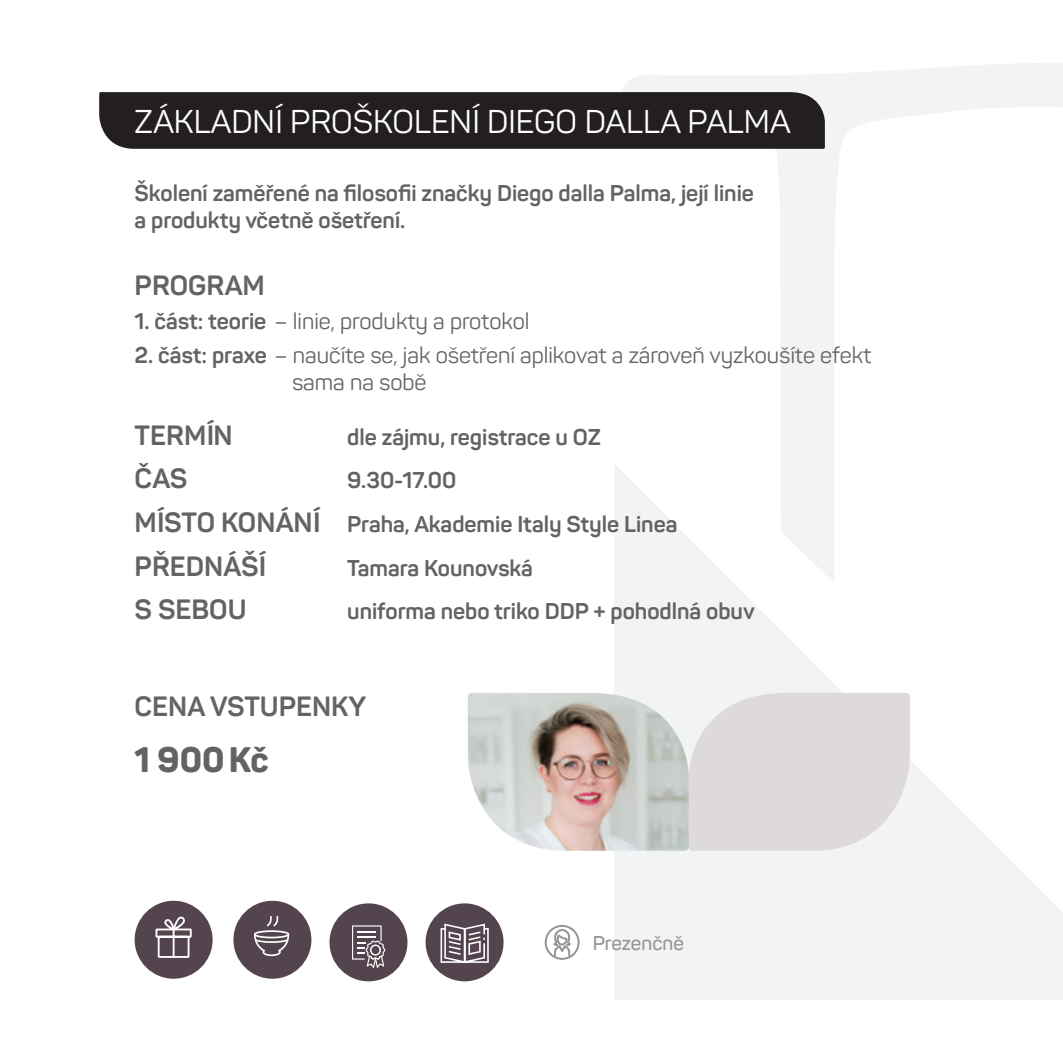
<style>
.page{position:relative;width:1063px;height:1063px;background:#fff}
.page>*{position:absolute;margin:0;border:0;box-sizing:border-box;transform-origin:0 0}
.t1{font:800 35px "Panton";color:#636366}
.t2{font:32.5px "Panton";color:#fff}
.t3{font:700 27.5px "Panton";color:#636366}
.t4{font:700 22.5px/27px "Panton";color:#636366}
.t5{font:22.5px/27px "Panton";color:#636366}
.t6{font:600 19.75px "Panton";color:#939598}
.s1{font-weight:700}
.s2{font-size:27.5px}
</style>
<div class="page">
<div style="left:615px;top:465px;width:448px;height:535px;background:#f2f3f4"></div>
<svg style="left:620px;top:63px;width:443px;height:914px"></svg>
<svg style="left:545px;top:925px;width:35px;height:35px"></svg>
<div style="left:99px;top:92px;width:726px;height:57px;background:#231f20"></div>
<div style="left:330px;top:903px;width:77px;height:78px;background:#53444e;border-radius:50%"></div>
<svg style="left:352px;top:925px;width:33px;height:43px"></svg>
<div style="left:233px;top:901px;width:78px;height:78px;background:#53444e;border-radius:50%"></div>
<svg style="left:254px;top:916px;width:35px;height:40px"></svg>
<div style="left:135px;top:901px;width:78px;height:78px;background:#53444e;border-radius:50%"></div>
<svg style="left:155px;top:916px;width:37px;height:42px"></svg>
<svg style="left:689px;top:693px;width:221px;height:158px;background:#dfdbdf"></svg>
<div style="left:426px;top:903px;width:78px;height:78px;background:#53444e;border-radius:50%"></div>
<svg style="left:440px;top:924px;width:49px;height:39px"></svg>
<img style="left:468px;top:693px;width:221px;height:158px">
<h2 class="t2" style="left:135px;top:101px;width:658px">ZÁKLADNÍ PROŠKOLENÍ DIEGO DALLA PALMA</h2>
<p class="t4" style="left:135px;top:180px;width:621px">Školení zaměřené na filosofii značky Diego dalla Palma, její linie a produkty včetně ošetření.</p>
<p class="t3" style="left:135px;top:268px;width:132px">PROGRAM</p>
<p class="t5" style="left:135px;top:307px;width:396px"><span class="s1">1. část: teorie</span> – linie, produkty a protokol</p>
<p class="t5" style="left:292px;top:342px;width:581px;text-indent:-158px"><span class="s1">2. část: praxe</span> – naučíte se, jak ošetření aplikovat a zároveň vyzkoušíte efekt sama na sobě</p>
<p class="t3" style="left:135px;top:418px;width:100px">TERMÍN</p>
<p class="t4" style="left:347px;top:423px;width:255px">dle zájmu, registrace u OZ</p>
<p class="t3" style="left:135px;top:462px;width:54px">ČAS</p>
<p class="t4" style="left:135px;top:459px;width:544px;line-height:43.8px;text-align:center">9.30-17.00<br><span class="s2">MÍSTO KONÁNÍ</span> Praha, Akademie Italy Style Linea</p>
<p class="t3" style="left:135px;top:549px;width:133px">PŘEDNÁŠÍ</p>
<p class="t4" style="left:347px;top:554px;width:187px">Tamara Kounovská</p>
<p class="t3" style="left:135px;top:593px;width:113px">S SEBOU</p>
<p class="t4" style="left:347px;top:598px;width:409px">uniforma nebo triko DDP + pohodlná obuv</p>
<p class="t3" style="left:135px;top:689px;width:233px">CENA VSTUPENKY</p>
<h1 class="t1" style="left:135px;top:737px;width:135px">1 900Kč</h1>
<p class="t6" style="left:593px;top:931px;width:93px">Prezenčně</p>
</div>
